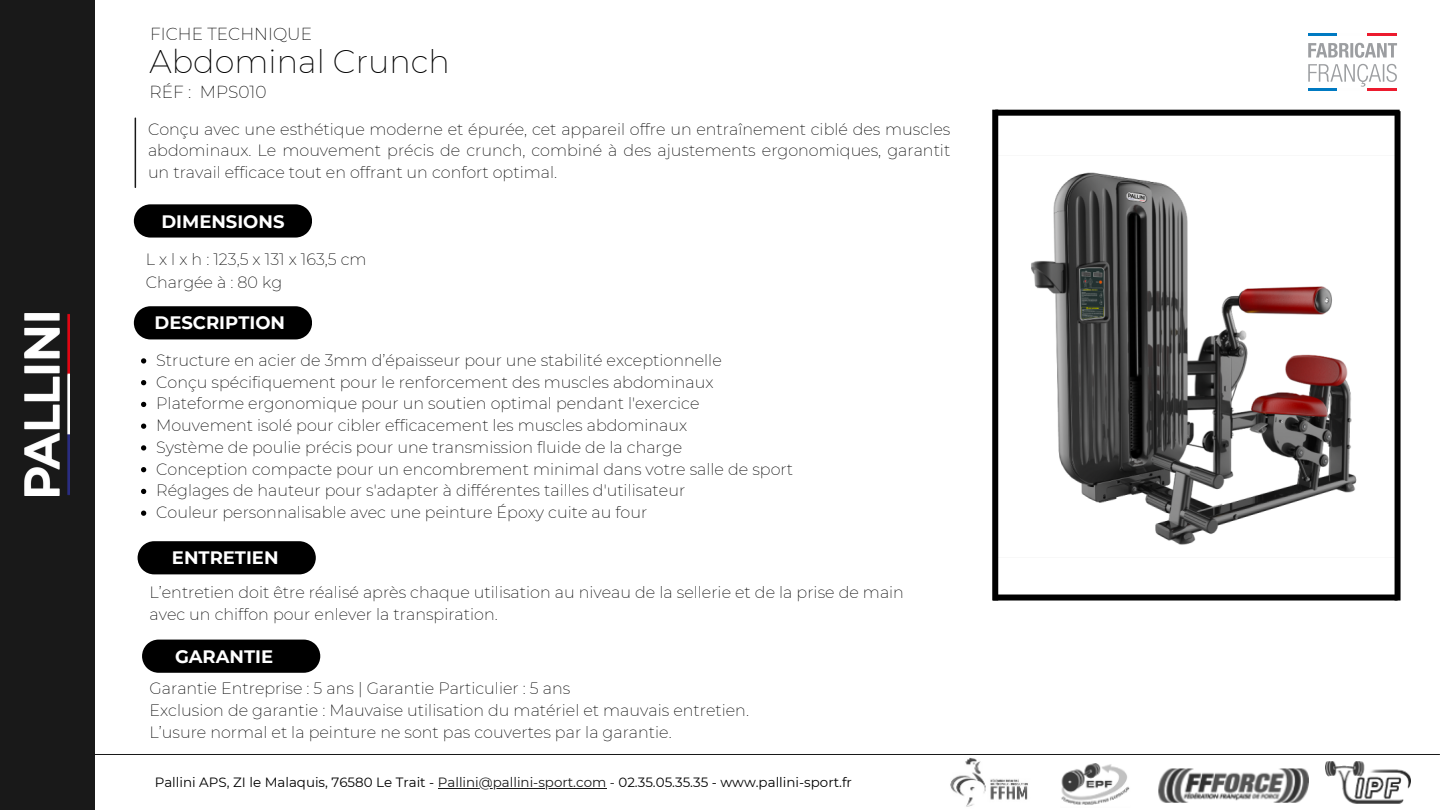
<style>
.page{position:relative;width:1440px;height:810px;background:#fff}
.page>*{position:absolute;margin:0;border:0;box-sizing:border-box;transform-origin:0 0}
.t1{font:200 32px "Montserrat";color:#000}
.t2{font:700 18px "Montserrat";color:#fff}
.t3{font:200 17px "Montserrat";color:#000}
.t4{font:200 16px/21.8px "Montserrat";color:#000}
.t5{font:13.4px "Montserrat";color:#000}
.s1{color:#191919}
</style>
<div class="page">
<img style="left:950px;top:757px;width:460px;height:50px">
<hr style="left:24px;top:754px;width:1416px;height:1px;background:#191919">
<div style="left:0;top:0;width:94px;height:810px;background:#191919"></div>
<img style="left:25px;top:314px;width:44px;height:182px">
<hr style="left:135px;top:118px;width:1px;height:69px;background:#191919">
<img style="left:998px;top:116px;width:397px;height:479px">
<div style="left:995px;top:110px;width:405px;height:6px;background:#000"></div>
<div style="left:992px;top:110px;width:6px;height:491px;background:#000"></div>
<div style="left:993px;top:595px;width:405px;height:6px;background:#000"></div>
<div style="left:1395px;top:111px;width:6px;height:490px;background:#000"></div>
<hr style="left:1308px;top:88px;width:29px;height:3px;background:#007ac2">
<hr style="left:1367px;top:88px;width:30px;height:3px;background:#ec1b2e">
<hr style="left:1308px;top:33px;width:29px;height:3px;background:#007ac2">
<hr style="left:1367px;top:33px;width:30px;height:3px;background:#ec1b2e">
<svg style="left:1308px;top:43px;width:89px;height:44px"></svg>
<svg style="left:134px;top:204px;width:178px;height:34px;background:#0f0f0f"></svg>
<svg style="left:138px;top:541px;width:178px;height:33px;background:#0b0b0b"></svg>
<svg style="left:142px;top:640px;width:178px;height:33px;background:#0b0b0b"></svg>
<svg style="left:134px;top:306px;width:178px;height:33px;background:#0b0b0b"></svg>
<hr style="left:438px;top:788px;width:168px;height:1px;background:#191919">
<svg style="left:141px;top:358px;width:5px;height:6px"></svg>
<svg style="left:141px;top:380px;width:5px;height:5px"></svg>
<svg style="left:141px;top:402px;width:5px;height:5px"></svg>
<svg style="left:141px;top:424px;width:5px;height:5px"></svg>
<svg style="left:141px;top:445px;width:5px;height:6px"></svg>
<svg style="left:141px;top:467px;width:5px;height:5px"></svg>
<svg style="left:141px;top:489px;width:5px;height:5px"></svg>
<svg style="left:141px;top:511px;width:5px;height:5px"></svg>
<h3 class="t3" style="left:150px;top:24px;width:163px">FICHE TECHNIQUE</h3>
<p class="t1" style="left:150px;top:42px;width:302px">Abdominal Crunch</p>
<h4 class="t3" style="left:150px;top:82px;width:119px">RÉF : MPS010</h4>
<p class="t4" style="left:148px;top:118px;width:804px;text-align:justify">Conçu avec une esthétique moderne et épurée, cet appareil offre un entraînement ciblé des muscles abdominaux. Le mouvement précis de crunch, combiné à des ajustements ergonomiques, garantit un travail efficace tout en offrant un confort optimal.</p>
<h2 class="t2" style="left:161px;top:210px;width:125px">DIMENSIONS</h2>
<h4 class="t4" style="left:146px;top:248px;width:222px">L x l x h : 123,5 x 131 x 163,5 cm</h4>
<p class="t4" style="left:146px;top:271px;width:138px">Chargée à : 80 kg</p>
<p class="t2" style="left:155px;top:312px;width:132px">DESCRIPTION</p>
<p class="t4" style="left:156px;top:349px;width:567px">Structure en acier de 3mm d’épaisseur pour une stabilité exceptionnelle</p>
<p class="t4" style="left:156px;top:371px;width:559px">Conçu spécifiquement pour le renforcement des muscles abdominaux</p>
<p class="t4" style="left:156px;top:393px;width:545px">Plateforme ergonomique pour un soutien optimal pendant l'exercice</p>
<p class="t4" style="left:156px;top:414px;width:533px">Mouvement isolé pour cibler efficacement les muscles abdominaux</p>
<h2 class="t4" style="left:156px;top:436px;width:527px">Système de poulie précis pour une transmission fluide de la charge</h2>
<h4 class="t4" style="left:156px;top:458px;width:638px">Conception compacte pour un encombrement minimal dans votre salle de sport</h4>
<h2 class="t4" style="left:156px;top:480px;width:531px">Réglages de hauteur pour s'adapter à différentes tailles d'utilisateur</h2>
<h4 class="t4" style="left:156px;top:501px;width:493px">Couleur personnalisable avec une peinture Époxy cuite au four</h4>
<h4 class="t2" style="left:172px;top:546px;width:108px">ENTRETIEN</h4>
<p class="t4" style="left:150px;top:582px;width:756px">L’entretien doit être réalisé après chaque utilisation au niveau de la sellerie et de la prise de main avec un chiffon pour enlever la transpiration.</p>
<h2 class="t2" style="left:175px;top:646px;width:100px">GARANTIE</h2>
<p class="t4" style="left:150px;top:678px;width:601px">Garantie Entreprise : 5 ans | Garantie Particulier : 5 ans<br>Exclusion de garantie : Mauvaise utilisation du matériel et mauvais entretien.<br>L’usure normal et la peinture ne sont pas couvertes par la garantie.</p>
<p class="t5" style="left:155px;top:774px;width:699px">Pallini APS, ZI le Malaquis, 76580 Le Trait - <span class="s1">Pallini@pallini-sport.com -</span> 02.35.05.35.35 - www.pallini-sport.fr</p>
</div>
